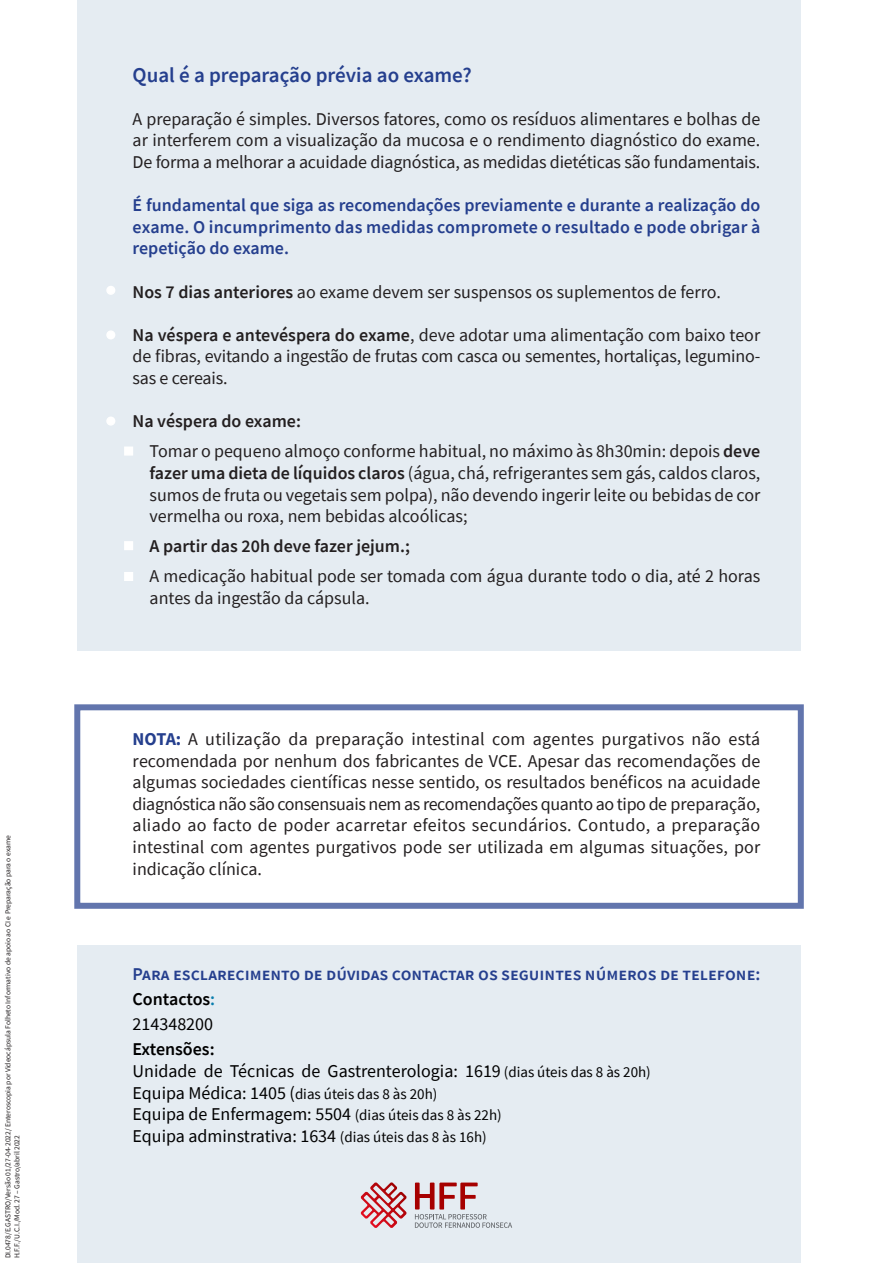
<style>
.page{position:relative;width:893px;height:1263px;background:#fff}
.page>*{position:absolute;margin:0;border:0;box-sizing:border-box;transform-origin:0 0}
.t1{font:600 21px "Source Sans Pro";color:#253f8e}
.t2{font:18px/21.6px "Source Sans Pro";color:#231f20;text-align:justify}
.t3{font:600 18px/21.6px "Source Sans Pro";color:#253f8e;text-align:justify}
.t4{font:18px "Source Sans Pro";color:#000}
.t5{font:600 18px "Source Sans Pro";color:#231f20}
.t6{font:600 18px "Source Sans Pro";color:#000}
.t7{font:15px "Source Sans Pro";color:#000}
.t8{font:7.5px "Source Sans Pro";color:#231f20}
.s1{font-weight:600}
.s2{font-weight:700;color:#253f8e}
.s3{color:#097dad}
.s4{font-size:15px}
.s5{font-size:18px}
</style>
<div class="page">
<div style="left:77px;top:0;width:724px;height:651px;background:#e5ecf2"></div>
<div style="left:77px;top:945px;width:724px;height:318px;background:#e5ecf2"></div>
<div style="left:107px;top:286px;width:8px;height:8px;background:#fff;border-radius:50%"></div>
<div style="left:106px;top:286px;width:9px;height:9px;border:2px solid #fff;border-radius:50%"></div>
<div style="left:107px;top:331px;width:8px;height:8px;background:#fff;border-radius:50%"></div>
<div style="left:106px;top:330px;width:9px;height:9px;border:2px solid #fff;border-radius:50%"></div>
<div style="left:107px;top:417px;width:8px;height:8px;background:#fff;border-radius:50%"></div>
<div style="left:106px;top:416px;width:9px;height:10px;border:2px solid #fff;border-radius:50%"></div>
<div style="left:124px;top:446px;width:9px;height:10px;background:#fff;border:2px solid #fff"></div>
<div style="left:124px;top:541px;width:9px;height:9px;background:#fff"></div>
<div style="left:124px;top:572px;width:9px;height:9px;background:#fff"></div>
<svg style="left:415px;top:1182px;width:97px;height:46px"></svg>
<svg style="left:361px;top:1182px;width:46px;height:46px"></svg>
<p class="t8" style="left:3px;top:1258px;width:425px;rotate:-90deg">DI.0478/E.GASTRO/Versão 01/27-04-2022/ Enteroscopia por Videocápsula Folheto Informativo de apoio ao CI e Preparação para o exame</p>
<p class="t8" style="left:12px;top:1258px;width:125px;rotate:-90deg">H.F.F./U.C.I./Mod. 27 – Gastro/abril 2022</p>
<p class="t1" style="left:133px;top:61px;width:341px">Qual é a preparação prévia ao exame?</p>
<p class="t2" style="left:133px;top:108px;width:629px">A preparação é simples. Diversos fatores, como os resíduos alimentares e bolhas de ar interferem com a visualização da mucosa e o rendimento diagnóstico do exame.<br>De forma a melhorar a acuidade diagnóstica, as medidas dietéticas são fundamentais.</p>
<p class="t3" style="left:133px;top:194px;width:629px">É fundamental que siga as recomendações previamente e durante a realização do exame. O incumprimento das medidas compromete o resultado e pode obrigar à repetição do exame.</p>
<p class="t2" style="left:133px;top:281px;width:590px"><span class="s1">Nos 7 dias anteriores</span> ao exame devem ser suspensos os suplementos de ferro.</p>
<p class="t2" style="left:133px;top:324px;width:629px"><span class="s1">Na véspera e antevéspera do exame</span>, deve adotar uma alimentação com baixo teor de fibras, evitando a ingestão de frutas com casca ou sementes, hortaliças, legumino&shy;sas e cereais.</p>
<p class="t5" style="left:133px;top:409px;width:170px">Na véspera do exame:</p>
<p class="t2" style="left:150px;top:440px;width:612px">Tomar o pequeno almoço conforme habitual, no máximo às 8h30min: depois <span class="s1">deve fazer uma dieta de líquidos claros</span> (água, chá, refrigerantes sem gás, caldos claros, sumos de fruta ou vegetais sem polpa), não devendo ingerir leite ou bebidas de cor vermelha ou roxa, nem bebidas alcoólicas;</p>
<p class="t5" style="left:150px;top:534px;width:262px">A partir das 20h deve fazer jejum.;</p>
<p class="t2" style="left:150px;top:565px;width:612px">A medicação habitual pode ser tomada com água durante todo o dia, até 2 horas antes da ingestão da cápsula.</p>
<p class="t2" style="left:133px;top:728px;width:629px"><span class="s2">NOTA:</span> A utilização da preparação intestinal com agentes purgativos não está recomendada por nenhum dos fabricantes de VCE. Apesar das recomendações de algumas sociedades científicas nesse sentido, os resultados benéficos na acuidade diagnóstica não são consensuais nem as recomendações quanto ao tipo de preparação, aliado ao facto de poder acarretar efeitos secundários. Contudo, a preparação intestinal com agentes purgativos pode ser utilizada em algumas situações, por indicação clínica.</p>
<p class="t3" style="left:133px;top:963px;width:629px">Para esclarecimento de dúvidas contactar os seguintes números de telefone:</p>
<p class="t6" style="left:133px;top:987px;width:84px">Contactos<span class="s3">:</span></p>
<p class="t4" style="left:133px;top:1013px;width:82px">214348200</p>
<p class="t6" style="left:133px;top:1038px;width:84px">Extensões:</p>
<p class="t4" style="left:133px;top:1060px;width:520px">Unidade de Técnicas de Gastrenterologia: 1619 <span class="s4">(dias úteis das 8 às 20h)</span></p>
<p class="t7" style="left:133px;top:1084px;width:306px"><span class="s5">Equipa Médica: 1405 (</span>dias úteis das 8 às 20h)</p>
<p class="t4" style="left:133px;top:1103px;width:371px">Equipa de Enfermagem: 5504 <span class="s4">(dias úteis das 8 às 22h)</span></p>
<p class="t4" style="left:133px;top:1124px;width:356px">Equipa adminstrativa: 1634 <span class="s4">(dias úteis das 8 às 16h)</span></p>
</div>
